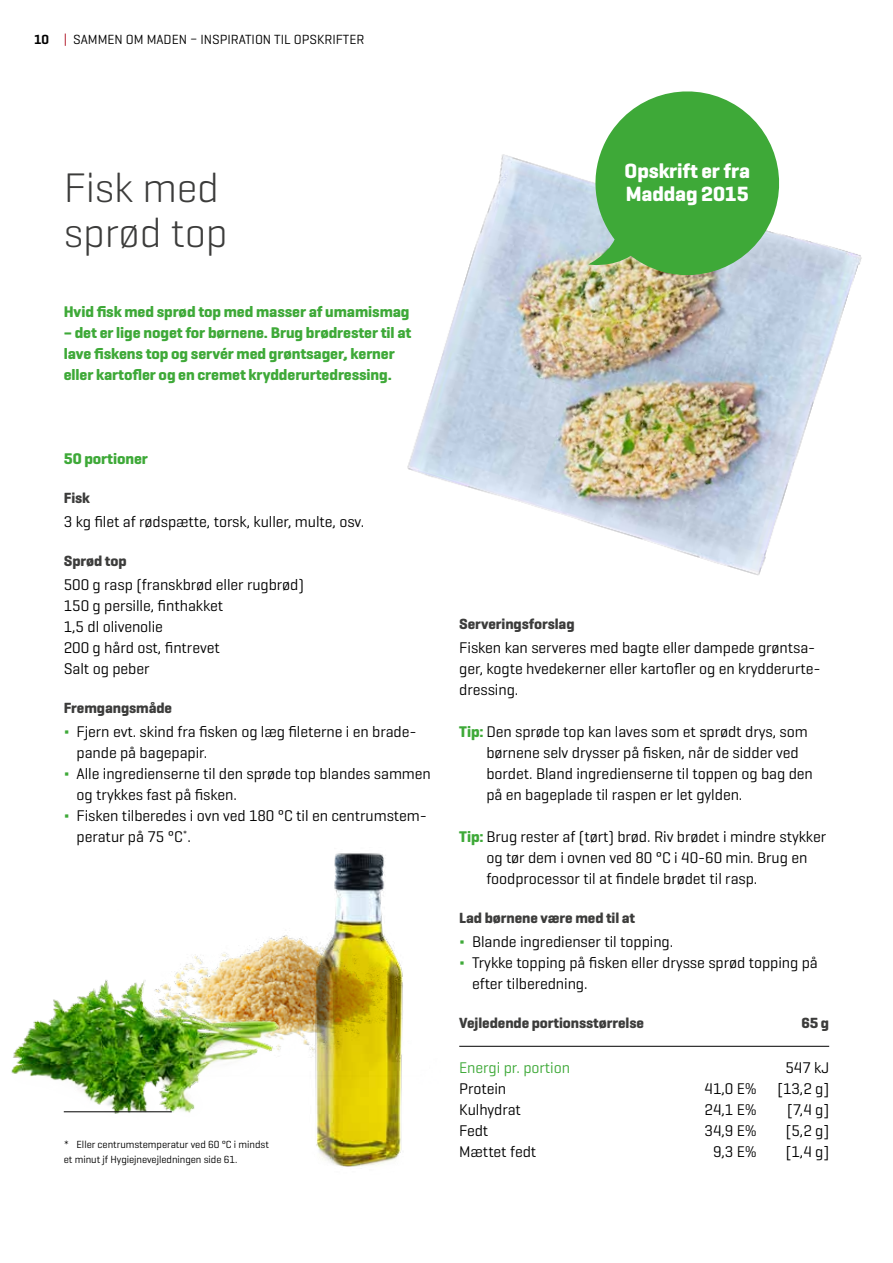
<style>
.page{position:relative;width:893px;height:1263px;background:#fff}
.page>*{position:absolute;margin:0;border:0;box-sizing:border-box;transform-origin:0 0}
.t1{font:300 42px "Geogrotesque";letter-spacing:-.005em;color:#3c3c3b}
.t2{font:700 21px "Geogrotesque";letter-spacing:-.005em;color:#fff}
.t3{font:15.75px/21px "Geogrotesque";letter-spacing:-.005em;color:#000}
.t4{font:700 15.75px/21px "Geogrotesque";letter-spacing:-.005em;color:#3ea938}
.t5{font:15.75px "Geogrotesque";letter-spacing:-.005em;color:#3ea938}
.t6{font:700 15px "Geogrotesque";letter-spacing:-.005em;color:#3c3c3b}
.t7{font:13.5px "Geogrotesque";color:#000}
.t8{font:10.5px/15px "Geogrotesque";letter-spacing:-.005em;color:#000}
.s1{font-weight:600}
.s2{color:#ae1122}
.s3{color:#3ea938}
.s4{font-weight:700;color:#3ea938}
</style>
<div class="page">
<img style="left:407px;top:154px;width:455px;height:422px">
<svg style="left:588px;top:91px;width:204px;height:197px"></svg>
<img style="left:11px;top:952px;width:221px;height:162px">
<img style="left:232px;top:853px;width:252px;height:314px">
<hr style="left:64px;top:1111px;width:108px;height:1px;background:#000">
<hr style="left:459px;top:1046px;width:370px;height:1px;background:#000">
<p class="t7" style="left:34px;top:31px;width:332px"><span class="s1">10</span> <span class="s2">|</span> SAMMEN OM MADEN – INSPIRATION TIL OPSKRIFTER</p>
<h1 class="t1" style="left:64px;top:161px;width:157px">Fisk med</h1>
<h1 class="t1" style="left:64px;top:206px;width:166px">sprød top</h1>
<p class="t4" style="left:64px;top:301px;width:347px">Hvid fisk med sprød top med masser af umamismag</p>
<p class="t4" style="left:64px;top:322px;width:349px">– det er lige noget for børnene. Brug brødrester til at lave fiskens top og servér med grøntsager, kerner eller kartofler og en cremet krydderurtedressing.</p>
<p class="t4" style="left:64px;top:448px;width:86px">50 portioner</p>
<p class="t6" style="left:64px;top:489px;width:28px">Fisk</p>
<p class="t3" style="left:64px;top:511px;width:302px">3 kg filet af rødspætte, torsk, kuller, multe, osv.</p>
<p class="t6" style="left:64px;top:552px;width:64px">Sprød top</p>
<p class="t3" style="left:64px;top:574px;width:242px">500 g rasp (franskbrød eller rugbrød)<br>150 g persille, finthakket<br>1,5 dl olivenolie<br>200 g hård ost, fintrevet<br>Salt og peber</p>
<p class="t6" style="left:64px;top:699px;width:110px">Fremgangsmåde</p>
<p class="t3" style="left:64px;top:721px;width:354px"><span class="s3">∆</span> Fjern evt. skind fra fisken og læg fileterne i en brade-</p>
<p class="t3" style="left:77px;top:742px;width:132px">pande på bagepapir.</p>
<p class="t3" style="left:64px;top:763px;width:369px"><span class="s3">∆</span> Alle ingredienserne til den sprøde top blandes sammen</p>
<p class="t3" style="left:77px;top:784px;width:162px">og trykkes fast på fisken.</p>
<p class="t3" style="left:64px;top:805px;width:365px"><span class="s3">∆</span> Fisken tilberedes i ovn ved 180 °C til en centrumstem-</p>
<p class="t3" style="left:77px;top:826px;width:116px">peratur på 75 °C<sup>*</sup>.</p>
<p class="t8" style="left:64px;top:1137px;width:207px">* Eller centrumstemperatur ved 60 °C i mindst et minut jf Hygiejnevejledningen side 61.</p>
<h2 class="t2" style="left:625px;top:157px;width:127px">Opskrift er fra</h2>
<h2 class="t2" style="left:626px;top:181px;width:125px">Maddag 2015</h2>
<p class="t6" style="left:459px;top:615px;width:117px">Serveringsforslag</p>
<p class="t3" style="left:459px;top:637px;width:363px">Fisken kan serveres med bagte eller dampede grøntsa&shy;ger, kogte hvedekerner eller kartofler og en krydderurte&shy;dressing.</p>
<p class="t3" style="left:486px;top:721px;width:328px;text-indent:-27px"><span class="s4">Tip:</span> Den sprøde top kan laves som et sprødt drys, som børnene selv drysser på fisken, når de sidder ved bordet. Bland ingredienserne til toppen og bag den på en bageplade til raspen er let gylden.</p>
<p class="t3" style="left:486px;top:826px;width:341px;text-indent:-27px"><span class="s4">Tip:</span> Brug rester af (tørt) brød. Riv brødet i mindre stykker og tør dem i ovnen ved 80 °C i 40-60 min. Brug en foodprocessor til at findele brødet til rasp.</p>
<p class="t6" style="left:459px;top:909px;width:177px">Lad børnene være med til at</p>
<p class="t3" style="left:459px;top:931px;width:215px"><span class="s3">∆</span> Blande ingredienser til topping.</p>
<p class="t3" style="left:459px;top:952px;width:360px"><span class="s3">∆</span> Trykke topping på fisken eller drysse sprød topping på</p>
<p class="t3" style="left:472px;top:973px;width:117px">efter tilberedning.</p>
<p class="t6" style="left:459px;top:1014px;width:186px">Vejledende portionsstørrelse</p>
<p class="t6" style="left:801px;top:1014px;width:29px">65 g</p>
<p class="t5" style="left:459px;top:1058px;width:112px">Energi pr. portion</p>
<p class="t3" style="left:785px;top:1057px;width:45px">547 kJ</p>
<p class="t3" style="left:459px;top:1078px;width:48px">Protein</p>
<p class="t3" style="left:705px;top:1078px;width:54px">41,0 E%</p>
<p class="t3" style="left:777px;top:1078px;width:53px">[13,2 g]</p>
<p class="t3" style="left:459px;top:1099px;width:63px">Kulhydrat</p>
<p class="t3" style="left:705px;top:1099px;width:54px">24,1 E%</p>
<p class="t3" style="left:787px;top:1099px;width:43px">[7,4 g]</p>
<p class="t3" style="left:459px;top:1120px;width:31px">Fedt</p>
<p class="t3" style="left:705px;top:1120px;width:54px">34,9 E%</p>
<p class="t3" style="left:786px;top:1120px;width:45px">[5,2 g]</p>
<p class="t3" style="left:459px;top:1141px;width:79px">Mættet fedt</p>
<p class="t3" style="left:713px;top:1141px;width:45px">9,3 E%</p>
<p class="t3" style="left:786px;top:1141px;width:45px">[1,4 g]</p>
</div>
